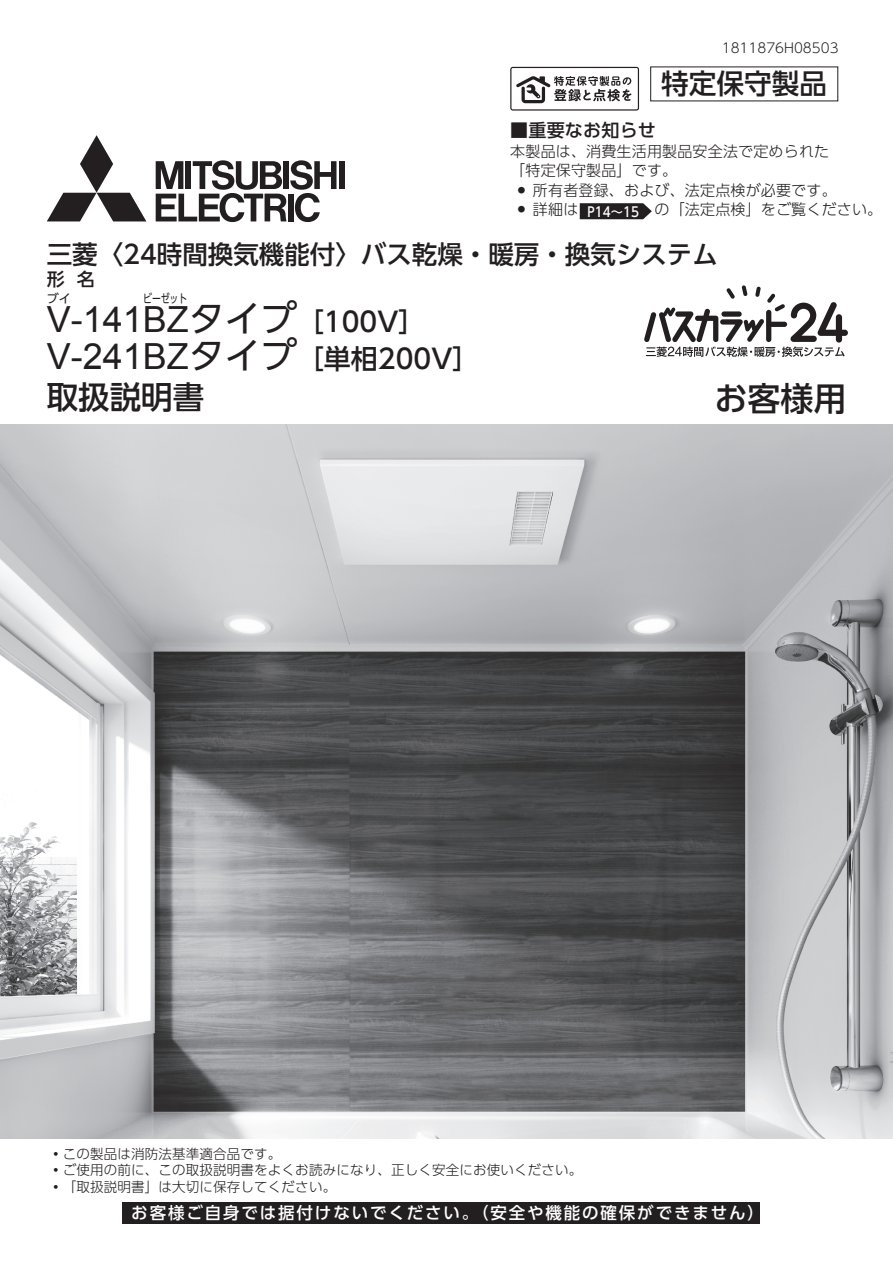
<style>
.page{position:relative;width:893px;height:1263px;background:#fff}
.page>*{position:absolute;margin:0;border:0;box-sizing:border-box;transform-origin:0 0}
.t1{font:36px "Arial";color:#231f20}
.t2{font:500 33px "UD Shin Go Pro";color:#231f20}
.t3{font:500 31.5px "UD Shin Go Pro";color:#231f20}
.t4{font:500 27.6px "UD Shin Go Pro";color:#231f20}
.t5{font:500 27px "UD Shin Go Pro";color:#231f20}
.t6{font:500 25.5px "UD Shin Go Pro";color:#231f20}
.t7{font:500 18px "UD Shin Go Pro";letter-spacing:.015em;color:#231f20}
.t8{font:500 16.5px "UD Shin Go Pro";letter-spacing:.115em;color:#fff}
.t9{font:300 15px "UD Shin Go Pro";letter-spacing:.015em;color:#231f20}
.t10{font:300 13.5px/16.5px "UD Shin Go Pro";letter-spacing:.015em;color:#231f20}
.t11{font:500 13.5px "UD Shin Go Pro";color:#fff;scale:.9 1}
.t12{font:12px "UD Shin Go Pro";letter-spacing:-.01em;color:#231f20;scale:.74 1}
.t13{font:12px "UD Shin Go Pro";letter-spacing:-.01em;color:#231f20}
.s1{font-family:"UD Shin Go Pro"}
.s2{font-family:"UD Shin Go Pro";font-weight:500;font-size:27px}
.s3{font-family:"Arial";font-weight:400;font-size:36px}
.s4{font-weight:400;font-size:36px}
</style>
<div class="page">
<img style="left:0;top:424px;width:893px;height:714px">
<svg style="left:47px;top:135px;width:99px;height:86px"></svg>
<div style="left:339px;top:161px;width:5px;height:28px;background:#231f20"></div>
<svg style="left:156px;top:160px;width:180px;height:62px"></svg>
<svg style="left:644px;top:285px;width:204px;height:72px"></svg>
<svg style="left:580px;top:203px;width:72px;height:16px"></svg>
<div style="left:122px;top:1202px;width:638px;height:21px;background:#231f20"></div>
<svg style="left:510px;top:67px;width:129px;height:44px"></svg>
<p class="t10" style="left:722px;top:39px;width:118px">1811876H08503</p>
<h3 class="t4" style="left:661px;top:61px;width:167px">特定保守製品</h3>
<h3 class="t7" style="left:510px;top:116px;width:147px">■重要なお知らせ</h3>
<p class="t9" style="left:510px;top:139px;width:320px">本製品は、消費生活用製品安全法で定められた</p>
<p class="t9" style="left:510px;top:159px;width:168px">「特定保守製品」です。</p>
<p class="t9" style="left:518px;top:178px;width:320px"><sup>●　</sup>所有者登録、および、法定点検が必要です。</p>
<p class="t9" style="left:518px;top:198px;width:366px"><sup>●　</sup>詳細は　　　　　の「法定点検」をご覧ください。</p>
<p class="t11" style="left:588px;top:201px;width:59px">P14～15</p>
<h3 class="t6" style="left:47px;top:233px;width:673px">三菱〈24時間換気機能付〉バス乾燥・暖房・換気システム</h3>
<h3 class="t7" style="left:47px;top:265px;width:49px">形 名</h3>
<p class="t13" style="left:47px;top:289px;width:26px">ブイ</p>
<p class="t12" style="left:143px;top:289px;width:61px">ビーゼット</p>
<h1 class="t1" style="left:47px;top:296px;width:380px">V-141BZ<span class="s1">タイプ</span><span class="s2">［100V］</span></h1>
<h3 class="t5" style="left:47px;top:336px;width:434px"><span class="s3">V-241BZ</span><span class="s4">タイプ</span>［単相200V］</h3>
<h3 class="t3" style="left:47px;top:372px;width:159px">取扱説明書</h3>
<h2 class="t2" style="left:714px;top:371px;width:133px">お客様用</h2>
<p class="t10" style="left:49px;top:1145px;width:535px">・この製品は消防法基準適合品です。<br>・ご使用の前に、この取扱説明書をよくお読みになり、正しく安全にお使いください。・「取扱説明書」は大切に保存してください。</p>
<p class="t8" style="left:131px;top:1199px;width:634px">お客様ご自身では据付けないでください｡（安全や機能の確保ができません）</p>
</div>
